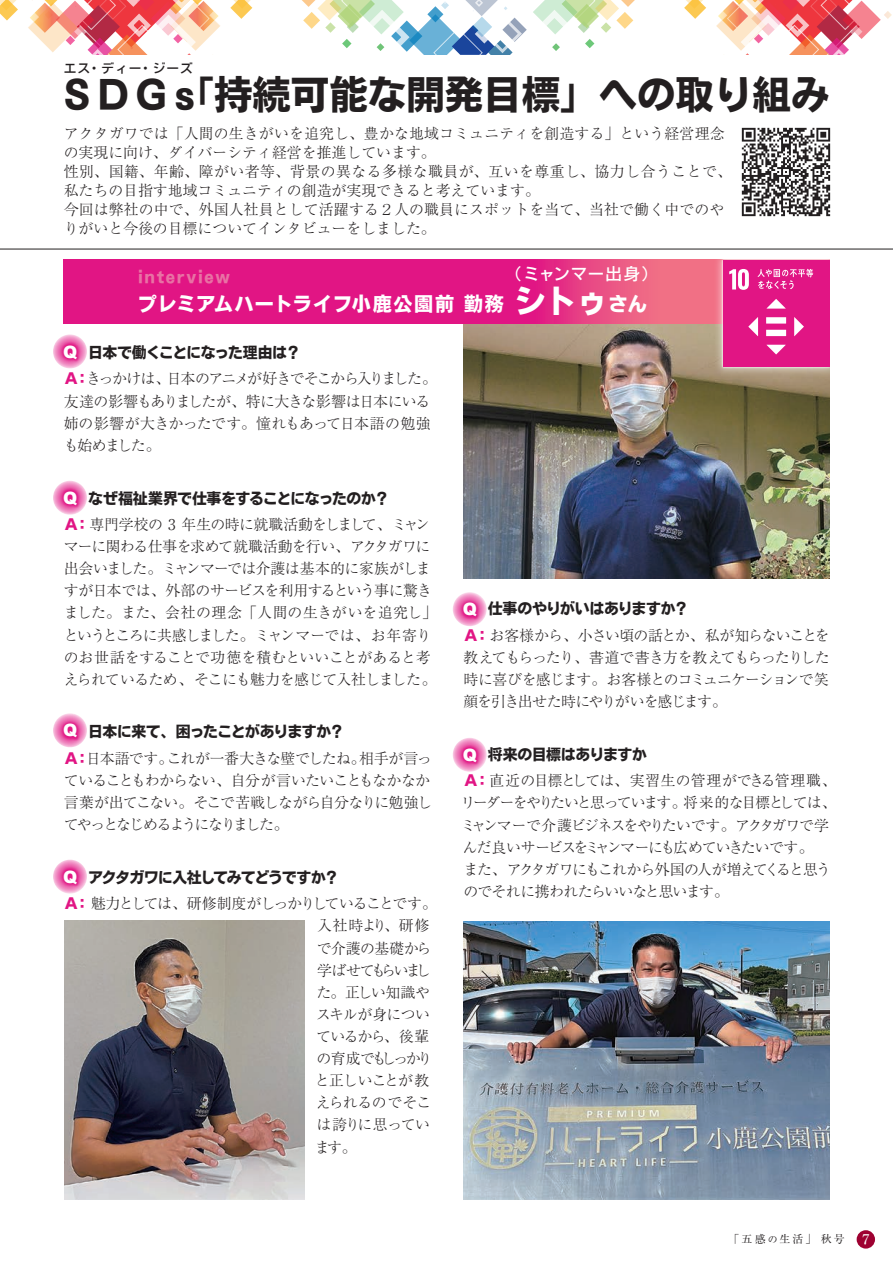
<style>
.page{position:relative;width:893px;height:1263px;background:#fff}
.page>*{position:absolute;margin:0;border:0;box-sizing:border-box;transform-origin:0 0}
.t1{font:38.4px "Motoya Cedar W6 90 msp RKSJ H";color:#231f20}
.t2{font:19.2px "Motoya Cedar W6 90 msp RKSJ H";letter-spacing:.03em;color:#fff}
.t3{font:16.95px "Motoya Cedar W6 90 msp RKSJ H";letter-spacing:.1em;color:#e872a4}
.t4{font:900 16.95px "Arial";color:#fff}
.t5{font:16.5px "Motoya Cedar W4 90 msp RKSJ H";letter-spacing:.035em;color:#fff}
.t6{font:300 14.85px/22px "Ryumin Pro";letter-spacing:-.035em;color:#231f20}
.t7{font:300 14.85px/19.2px "Ryumin Pro";letter-spacing:.01em;color:#231f20}
.t8{font:300 14.85px/22px "Ryumin Pro";letter-spacing:-.065em;color:#231f20}
.t9{font:300 14.85px/22px "Ryumin Pro";letter-spacing:-.07em;color:#231f20}
.t10{font:300 14.85px/22px "Ryumin Pro";letter-spacing:-.06em;color:#231f20}
.t11{font:14.85px "Motoya Cedar W6 90 msp RKSJ H";letter-spacing:-.035em;color:#231f20}
.t12{font:14.85px "Motoya Cedar W6 90 msp RKSJ H";letter-spacing:-.065em;color:#231f20}
.t13{font:12.75px "Motoya Cedar W4 90 msp RKSJ H";letter-spacing:.07em;color:#231f20}
.t14{font:10.95px "Ryumin Pro";color:#231f20}
.s1{font-size:31.95px}
.s2{font-family:"Shin Go Pro";font-weight:800;color:#e11584}
.s3{font-size:9.75px}
.s4{font-family:"P Shuei Yobu Min Std M";font-size:15px;color:#fff}
</style>
<div class="page">
<svg style="left:684px;top:0;width:208px;height:55px"></svg>
<svg style="left:302px;top:0;width:333px;height:55px"></svg>
<svg style="left:0;top:0;width:253px;height:55px"></svg>
<img style="left:463px;top:324px;width:366px;height:255px">
<img style="left:463px;top:921px;width:366px;height:278px">
<img style="left:64px;top:920px;width:240px;height:279px">
<img style="left:53px;top:287px;width:34px;height:82px">
<img style="left:53px;top:481px;width:34px;height:34px">
<img style="left:53px;top:713px;width:34px;height:35px">
<img style="left:53px;top:859px;width:80px;height:85px">
<svg style="left:64px;top:260px;width:646px;height:64px;background:#e32684"></svg>
<img style="left:710px;top:248px;width:132px;height:131px">
<img style="left:720px;top:257px;width:112px;height:112px">
<hr style="left:0;top:249px;width:893px;height:1px;background:#231f20">
<img style="left:741px;top:127px;width:90px;height:90px">
<img style="left:453px;top:545px;width:80px;height:81px">
<img style="left:453px;top:738px;width:34px;height:34px">
<div style="left:723px;top:260px;width:106px;height:106px;background:#e11584"></div>
<svg style="left:729px;top:269px;width:20px;height:21px"></svg>
<div style="left:766px;top:330px;width:20px;height:6px;background:#fff"></div>
<div style="left:766px;top:317px;width:20px;height:7px;background:#fff"></div>
<svg style="left:766px;top:299px;width:20px;height:10px"></svg>
<svg style="left:794px;top:317px;width:10px;height:19px"></svg>
<svg style="left:766px;top:345px;width:20px;height:9px"></svg>
<svg style="left:748px;top:317px;width:10px;height:19px"></svg>
<svg style="left:757px;top:269px;width:56px;height:20px"></svg>
<div style="left:857px;top:1230px;width:18px;height:18px;background:#9e0131;border-radius:50%"></div>
<p class="t13" style="left:64px;top:62px;width:131px">エス・ディー・ジーズ</p>
<h1 class="t1" style="left:64px;top:76px;width:767px">S D G s「持続可能な開発目標」への取り組み</h1>
<p class="t7" style="left:64px;top:122px;width:670px">アクタガワでは「人間の生きがいを追究し、豊かな地域コミュニティを創造する」という経営理念の実現に向け、ダイバーシティ経営を推進しています。<br>性別、国籍、年齢、障がい者等、背景の異なる多様な職員が、互いを尊重し、協力し合うことで、私たちの目指す地域コミュニティの創造が実現できると考えています。<br>今回は弊社の中で、外国人社員として活躍する２人の職員にスポットを当て、当社で働く中でのやりがいと今後の目標についてインタビューをしました。</p>
<p class="t3" style="left:138px;top:269px;width:94px">interview</p>
<p class="t5" style="left:505px;top:266px;width:155px">（ミャンマー出身）</p>
<p class="t2" style="left:138px;top:294px;width:510px">プレミアムハートライフ小鹿公園前 勤務 <span class="s1">シトゥ</span>さん</p>
<p class="t11" style="left:64px;top:345px;width:238px">　 日本で働くことになった理由は？</p>
<p class="t8" style="left:64px;top:367px;width:375px"><span class="s2">Ａ：</span>きっかけは、日本のアニメが好きでそこから入りました。友達の影響もありましたが、特に大きな影響は日本にいる姉の影響が大きかったです。憧れもあって日本語の勉強も始めました。</p>
<p class="t11" style="left:64px;top:490px;width:327px">　 なぜ福祉業界で仕事をすることになったのか？</p>
<p class="t6" style="left:64px;top:512px;width:375px"><span class="s2">Ａ：</span>専門学校の 3 年生の時に就職活動をしまして、ミャンマーに関わる仕事を求めて就職活動を行い、アクタガワに出会いました。ミャンマーでは介護は基本的に家族がしますが日本では、外部のサービスを利用するという事に驚きました。また、会社の理念「人間の生きがいを追究し」というところに共感しました。ミャンマーでは、お年寄りのお世話をすることで功徳を積むといいことがあると考えられているため、そこにも魅力を感じて入社しました。</p>
<p class="t11" style="left:64px;top:724px;width:282px">　 日本に来て、困ったことがありますか？</p>
<p class="t8" style="left:64px;top:746px;width:370px"><span class="s2">Ａ：</span>日本語です。これが一番大きな壁でしたね。相手が言っていることもわからない、自分が言いたいこともなかなか言葉が出てこない。そこで苦戦しながら自分なりに勉強してやっとなじめるようになりました。</p>
<p class="t12" style="left:64px;top:870px;width:277px">　 アクタガワに入社してみてどうですか？</p>
<p class="t10" style="left:315px;top:891px;width:124px;text-indent:-251px"><span class="s2">Ａ：</span> 魅力としては、研修制度がしっかりしていることです。入社時より、研修で介護の基礎から学ばせてもらいました。正しい知識やスキルが身についているから、後輩の育成でもしっかりと正しいことが教えられるのでそこは誇りに思っています。</p>
<p class="t4" style="left:63px;top:339px;width:16px">Q</p>
<p class="t4" style="left:63px;top:485px;width:16px">Q</p>
<p class="t4" style="left:63px;top:718px;width:16px">Q</p>
<p class="t4" style="left:63px;top:864px;width:16px">Q</p>
<p class="t11" style="left:463px;top:601px;width:227px">　 仕事のやりがいはありますか？</p>
<p class="t6" style="left:463px;top:623px;width:368px;text-align:justify"><span class="s2">Ａ：</span>お客様から、小さい頃の話とか、私が知らないことを教えてもらったり、書道で書き方を教えてもらったりした時に喜びを感じます。お客様とのコミュニケーションで笑顔を引き出せた時にやりがいを感じます。</p>
<p class="t11" style="left:463px;top:747px;width:185px">　 将来の目標はありますか</p>
<p class="t9" style="left:461px;top:768px;width:377px"><span class="s2">Ａ：</span>直近の目標としては、実習生の管理ができる管理職、リーダーをやりたいと思っています。将来的な目標としては、ミャンマーで介護ビジネスをやりたいです。アクタガワで学んだ良いサービスをミャンマーにも広めていきたいです。<br>また、アクタガワにもこれから外国の人が増えてくると思うのでそれに携われたらいいなと思います。</p>
<p class="t4" style="left:463px;top:597px;width:16px">Q</p>
<p class="t4" style="left:463px;top:742px;width:16px">Q</p>
<p class="t14" style="left:728px;top:1230px;width:143px">「五感<span class="s3">の</span>生活」秋号 <span class="s4">7</span></p>
</div>
